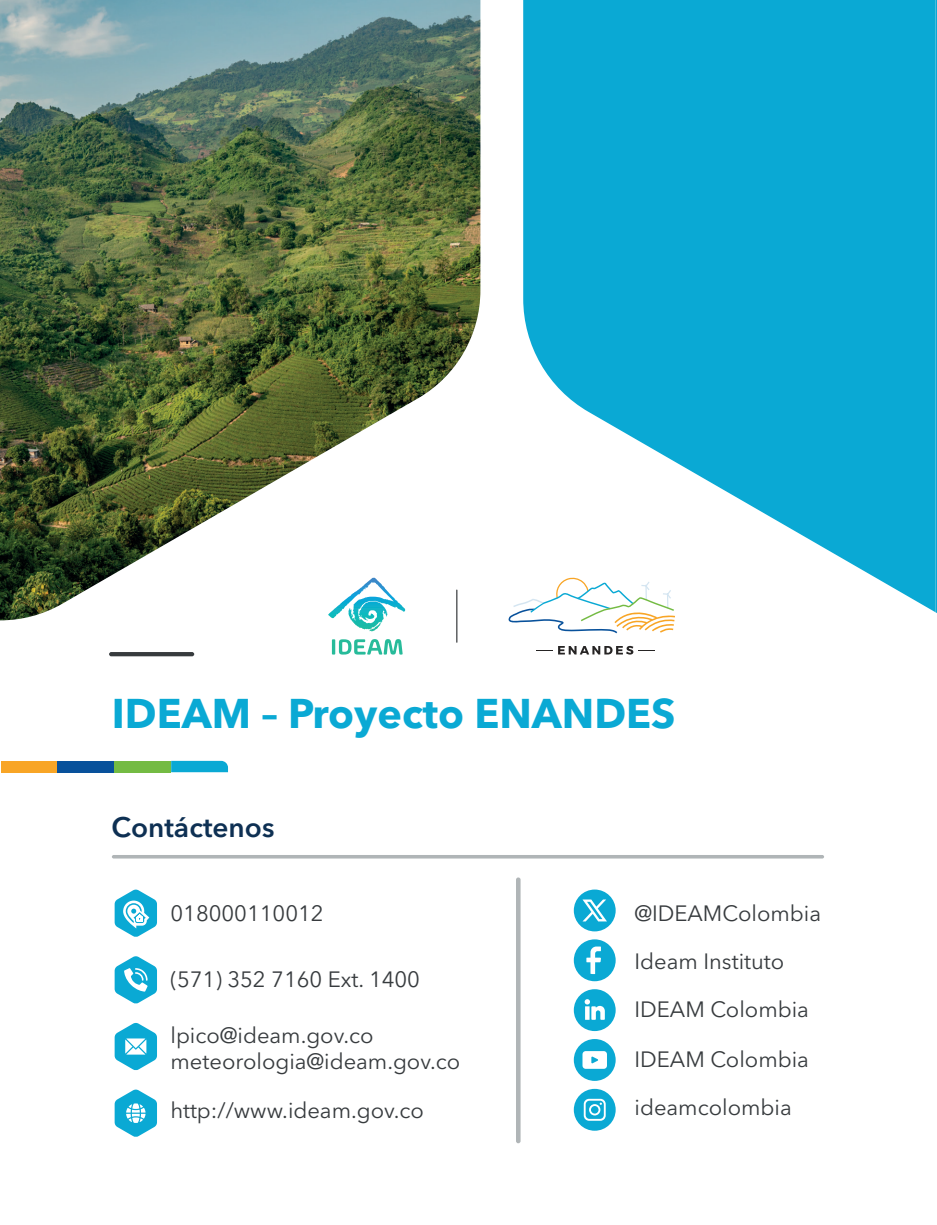
<style>
.page{position:relative;width:937px;height:1225px;background:#fff}
.page>*{position:absolute;margin:0;border:0;box-sizing:border-box;transform-origin:0 0}
.t1{font:700 41.2px "Avenir Next Cyr";color:#0aa9d4}
.t2{font:600 28px "Avenir Next Cyr";color:#0e3053}
.t3{font:22px/48px "Avenir Next Cyr";color:#373b3e}
</style>
<div class="page">
<img style="left:0;top:0;width:480px;height:620px">
<svg style="left:935px;top:0;width:2px;height:613px"></svg>
<svg style="left:523px;top:0;width:412px;height:612px;fill:#0aa9d4"></svg>
<svg style="left:115px;top:889px;width:42px;height:48px"></svg>
<svg style="left:115px;top:956px;width:42px;height:47px"></svg>
<svg style="left:115px;top:1022px;width:42px;height:48px"></svg>
<svg style="left:115px;top:1089px;width:42px;height:48px"></svg>
<hr style="left:112px;top:855px;width:712px;height:3px;background:#b0b5b7;border-radius:2px">
<div style="left:516px;top:877px;width:5px;height:266px;background:#b0b5b7;border-radius:2px"></div>
<hr style="left:109px;top:652px;width:85px;height:4px;background:#373b3e;border-radius:2px">
<div style="left:1px;top:761px;width:56px;height:11px;background:#f8a526"></div>
<div style="left:57px;top:761px;width:57px;height:11px;background:#08519b"></div>
<div style="left:114px;top:761px;width:57px;height:11px;background:#74bb43"></div>
<svg style="left:171px;top:761px;width:57px;height:11px"></svg>
<svg style="left:536px;top:646px;width:119px;height:8px"></svg>
<svg style="left:508px;top:577px;width:167px;height:56px"></svg>
<hr style="left:456px;top:590px;width:1px;height:52px;background:#131619">
<svg style="left:328px;top:578px;width:66px;height:42px"></svg>
<svg style="left:332px;top:639px;width:71px;height:15px"></svg>
<div style="left:574px;top:989px;width:42px;height:42px;background:#0aa9d4;border-radius:21px"></div>
<svg style="left:585px;top:999px;width:20px;height:20px"></svg>
<div style="left:574px;top:939px;width:42px;height:42px;background:#0aa9d4;border-radius:21px"></div>
<svg style="left:586px;top:946px;width:15px;height:28px"></svg>
<div style="left:574px;top:1088px;width:42px;height:42px;background:#0aa9d4;border-radius:21px"></div>
<svg style="left:584px;top:1098px;width:22px;height:22px"></svg>
<div style="left:574px;top:1039px;width:42px;height:42px;background:#0aa9d4;border-radius:21px"></div>
<svg style="left:582px;top:1051px;width:25px;height:17px"></svg>
<div style="left:574px;top:889px;width:42px;height:42px;background:#0aa9d4;border-radius:21px"></div>
<svg style="left:582px;top:899px;width:25px;height:22px"></svg>
<h1 class="t1" style="left:112px;top:688px;width:565px">IDEAM – Proyecto ENANDES</h1>
<p class="t2" style="left:112px;top:810px;width:164px">Contáctenos</p>
<p class="t3" style="left:170px;top:889px;width:155px">018000110012</p>
<p class="t3" style="left:634px;top:889px;width:188px">@IDEAMColombia<br>Ideam Instituto<br>IDEAM Colombia</p>
<p class="t3" style="left:634px;top:1035px;width:176px">IDEAM Colombia ideamcolombia</p>
<p class="t3" style="left:170px;top:955px;width:251px">(571) 352 7160 Ext. 1400</p>
<p class="t3" style="left:170px;top:1021px;width:291px;line-height:26.4px">lpico@ideam.gov.co meteorologia@ideam.gov.co</p>
<p class="t3" style="left:170px;top:1086px;width:255px">http://www.ideam.gov.co</p>
</div>
